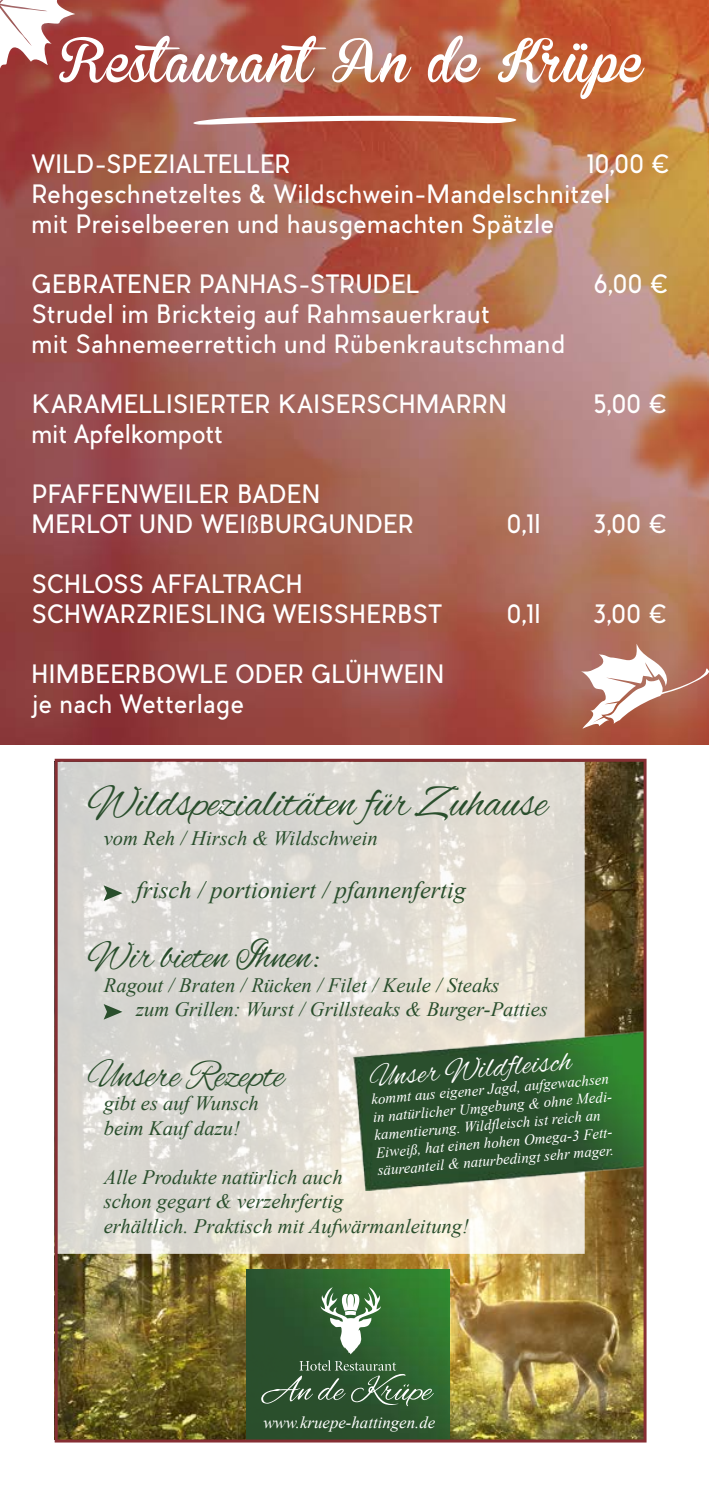
<style>
.page{position:relative;width:709px;height:1489px;background:#fff}
.page>*{position:absolute;margin:0;border:0;box-sizing:border-box;transform-origin:0 0}
.t1{font:62.5px "Brannboll Ny Personal Use Only";letter-spacing:.005em;color:#fff}
.t2{font:47px "Alex Brush";color:#294e2c;scale:.92 1}
.t3{font:40.75px "Alex Brush";color:#294e2c;scale:.92 1}
.t4{font:32.75px "Alex Brush";color:#fff;scale:.92 1}
.t5{font:24.75px/30px "Pier Sans";letter-spacing:.02em;color:#fff;scale:.91 1}
.t6{font:italic 24.25px "Times New Roman";color:#294e2c}
.t7{font:italic 20.5px/24.5px "Times New Roman";color:#294e2c}
.t8{font:italic 16.75px "Times New Roman";color:#fff}
.t9{font:italic 14.75px/17.8px "Times New Roman";color:#fff}
.s1{font-family:"Myriad Pro"}
</style>
<div class="page">
<img style="left:0;top:0;width:709px;height:744px">
<svg style="left:0;top:0;width:75px;height:78px"></svg>
<svg style="left:580px;top:643px;width:129px;height:85px"></svg>
<svg style="left:193px;top:116px;width:323px;height:9px"></svg>
<img style="left:55px;top:758px;width:591px;height:684px">
<h1 class="t1" style="left:59px;top:24px;width:585px">Restaurant An de Krüpe</h1>
<p class="t5" style="left:32px;top:148px;width:286px">WILD-SPEZIALTELLER</p>
<p class="t5" style="left:32px;top:148px;width:702px;text-indent:554px">10,00 €<br>Rehgeschnetzeltes &amp; Wildschwein-Mandelschnitzel<br>mit Preiselbeeren und hausgemachten Spätzle</p>
<p class="t5" style="left:32px;top:268px;width:427px">GEBRATENER PANHAS-STRUDEL</p>
<p class="t5" style="left:593px;top:268px;width:83px">6,00 €</p>
<p class="t5" style="left:32px;top:298px;width:587px">Strudel im Brickteig auf Rahmsauerkraut<br>mit Sahnemeerrettich und Rübenkrautschmand</p>
<p class="t5" style="left:32px;top:388px;width:523px">KARAMELLISIERTER KAISERSCHMARRN</p>
<p class="t5" style="left:593px;top:388px;width:82px">5,00 €</p>
<p class="t5" style="left:32px;top:418px;width:212px">mit Apfelkompott</p>
<p class="t5" style="left:32px;top:478px;width:421px">PFAFFENWEILER BADEN<br>MERLOT UND WEI<span class="s1">ß</span>BURGUNDER</p>
<p class="t5" style="left:507px;top:508px;width:38px">0,1l</p>
<p class="t5" style="left:593px;top:508px;width:81px">3,00 €</p>
<p class="t5" style="left:32px;top:568px;width:452px">SCHLOSS AFFALTRACH<br>SCHWARZRIESLING WEISSHERBST</p>
<p class="t5" style="left:32px;top:658px;width:455px">HIMBEERBOWLE ODER GLÜHWEIN je nach Wetterlage</p>
<p class="t5" style="left:507px;top:598px;width:38px">0,1l</p>
<p class="t5" style="left:593px;top:598px;width:81px">3,00 €</p>
<h2 class="t2" style="left:88px;top:776px;width:501px">Wildspezialitäten für Zuhause</h2>
<p class="t7" style="left:104px;top:825px;width:275px">vom Reh / Hirsch &amp; Wildschwein</p>
<p class="t6" style="left:136px;top:873px;width:331px">frisch / portioniert / pfannenfertig</p>
<h3 class="t3" style="left:88px;top:933px;width:254px">Wir bieten Ihnen:</h3>
<p class="t7" style="left:136px;top:972px;width:413px;text-indent:-32px">Ragout / Braten / Rücken / Filet / Keule / Steaks<br>zum Grillen: Wurst / Grillsteaks &amp; Burger-Patties</p>
<h3 class="t3" style="left:88px;top:1051px;width:215px">Unsere Rezepte</h3>
<p class="t7" style="left:104px;top:1090px;width:156px">gibt es auf Wunsch beim Kauf dazu!</p>
<p class="t7" style="left:104px;top:1163px;width:367px">Alle Produkte natürlich auch<br>schon gegart &amp; verzehrfertig<br>erhältlich. Praktisch mit Aufwärmanleitung!</p>
<h3 class="t4" style="left:368px;top:1059px;width:222px;rotate:-5deg">Unser Wildfleisch</h3>
<p class="t9" style="left:370px;top:1090px;width:244px;rotate:-5deg">kommt aus eigener Jagd, aufgewachsen in natürlicher Umgebung &amp; ohne Medi&shy;kamentierung. Wildfleisch ist reich an Eiweiß, hat einen hohen Omega-3 Fett&shy;säureanteil &amp; naturbedingt sehr mager.</p>
<p class="t8" style="left:263px;top:1410px;width:173px">www.kruepe-hattingen.de</p>
</div>
